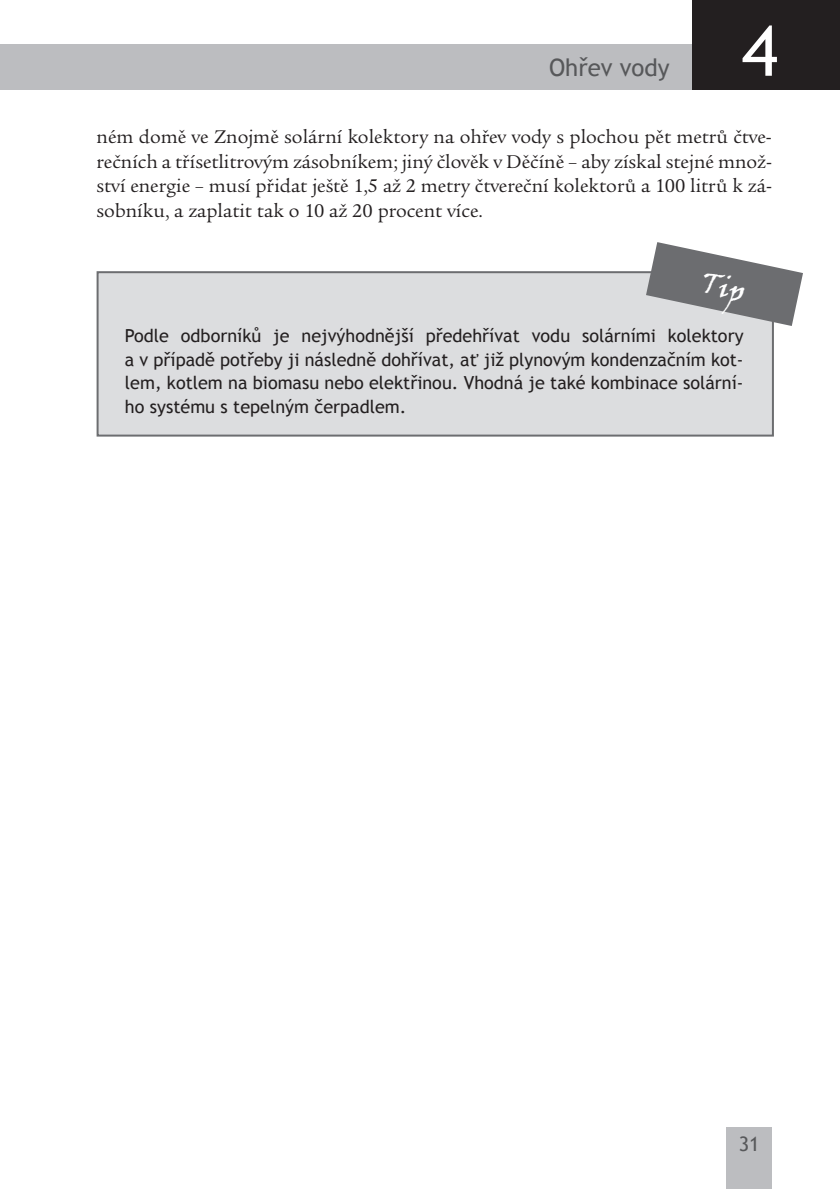
<style>
.page{position:relative;width:840px;height:1189px;background:#fff}
.page>*{position:absolute;margin:0;border:0;box-sizing:border-box;transform-origin:0 0}
.t1{font:70px "Trebuchet MS";color:#fff}
.t2{font:24px "Trebuchet MS";color:#57585a}
.t3{font:20px "Trebuchet MS";color:#57585a}
.t4{font:19px/24.6px "Legacy Ser Itc TEE";color:#231f20;text-align:justify}
.t5{font:18px/23.4px "Trebuchet MS";color:#231f20;text-align:justify}
</style>
<div class="page">
<div style="left:0;top:44px;width:692px;height:46px;background:#bcbdc0"></div>
<div style="left:692px;top:0;width:147px;height:90px;background:#231f20"></div>
<div style="left:726px;top:1127px;width:45px;height:62px;background:#bcbdc0"></div>
<div style="left:96px;top:271px;width:677px;height:165px;background:#dcdddf;border:2px solid #6c6d70"></div>
<svg style="left:645px;top:242px;width:157px;height:84px"></svg>
<p class="t2" style="left:549px;top:53px;width:122px">Ohřev vody</p>
<h1 class="t1" style="left:741px;top:10px;width:38px">4</h1>
<p class="t4" style="left:96px;top:125px;width:676px">ném domě ve Znojmě solární kolektory na ohřev vody s plochou pět metrů čtve&shy;rečních a třísetlitrovým zásobníkem; jiný člověk v Děčíně – aby získal stejné množ&shy;ství energie – musí přidat ještě 1,5 až 2 metry čtvereční kolektorů a 100 litrů k zá&shy;sobníku, a zaplatit tak o 10 až 20 procent více.</p>
<p class="t5" style="left:125px;top:324px;width:619px">Podle odborníků je nejvýhodnější předehřívat vodu solárními kolektory a v případě potřeby ji následně dohřívat, ať již plynovým kondenzačním kot&shy;lem, kotlem na biomasu nebo elektřinou. Vhodná je také kombinace solární&shy;ho systému s tepelným čerpadlem.</p>
<p class="t3" style="left:738px;top:1132px;width:22px">31</p>
</div>
